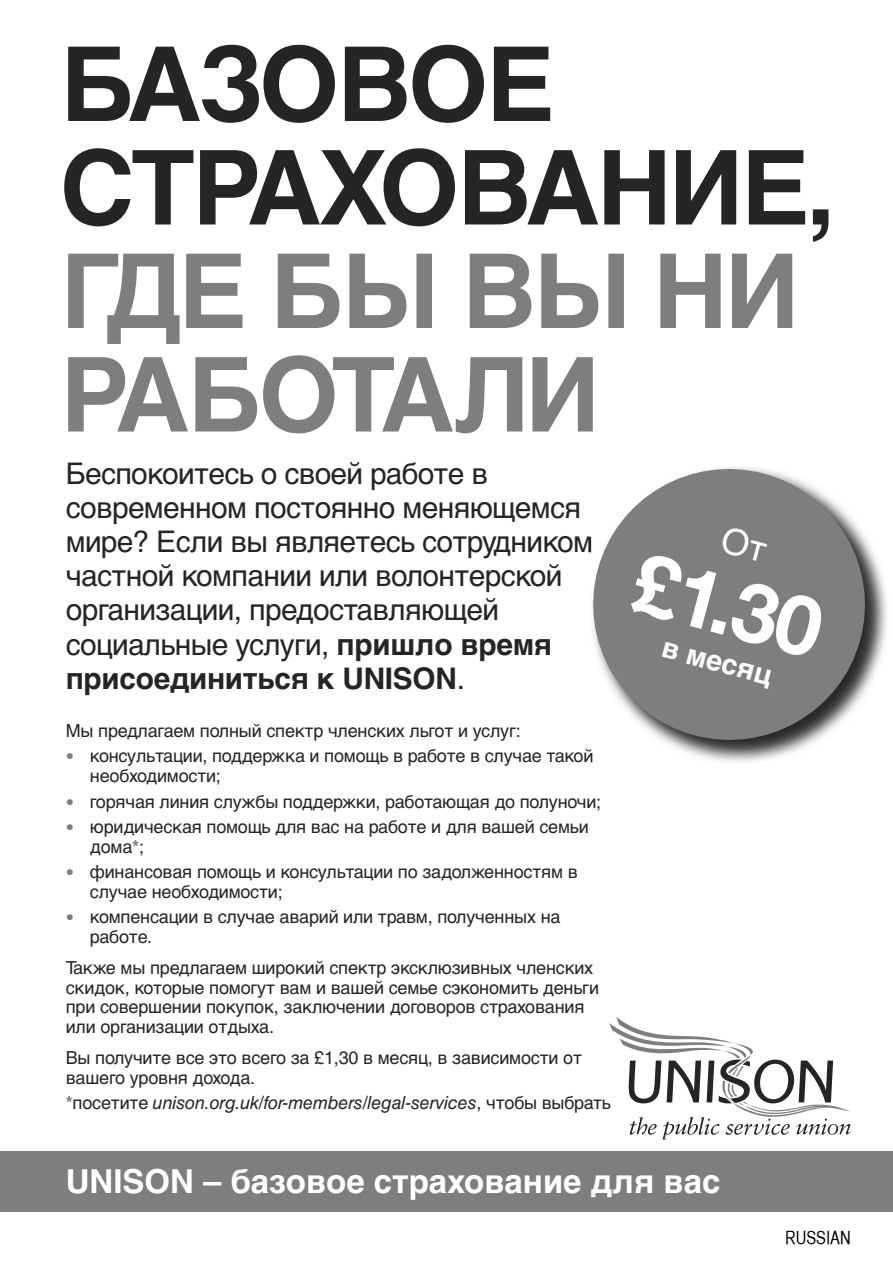
<style>
.page{position:relative;width:893px;height:1263px;background:#fff}
.page>*{position:absolute;margin:0;border:0;box-sizing:border-box;transform-origin:0 0}
.t1{font:700 103.5px/103.5px "Helvetica LT Std";letter-spacing:-.03em;color:#252525}
.t2{font:700 103.5px/103.5px "Helvetica LT Std";letter-spacing:-.03em;color:#7e7e7e}
.t3{font:700 82.5px "Helvetica Neue";color:#fff}
.t4{font:700 33px "Helvetica LT Std";color:#fff}
.t5{font:29.85px/34px "Helvetica LT Std";letter-spacing:-.02em;color:#252525}
.t6{font:700 28.5px "Helvetica LT Std";color:#fff}
.t7{font:18px/19.5px "Helvetica LT Std";letter-spacing:-.01em;color:#252525}
.t8{font:italic 18px "Helvetica LT Std";letter-spacing:-.01em;color:#252525}
.t9{font:18px "Helvetica CY Plain";color:#000}
.s1{font-weight:700}
.s2{font-family:"Helvetica Neue";font-weight:500;font-size:16.5px;color:#7e7e7e}
.s3{font-weight:700;color:#7e7e7e}
.s4{font-weight:700;font-style:normal;color:#7e7e7e}
.s5{font-style:normal}
</style>
<div class="page">
<svg style="left:609px;top:1017px;width:242px;height:122px"></svg>
<img style="left:696px;top:571px;width:191px;height:191px">
<img style="left:590px;top:755px;width:3px;height:8px">
<svg style="left:589px;top:467px;width:291px;height:288px;fill:#7e7e7e"></svg>
<div style="left:0;top:1152px;width:893px;height:60px;background:#7e7e7e"></div>
<div style="left:720px;top:525px;width:47px;height:37px;background:#7e7e7e"></div>
<h1 class="t1" style="left:60px;top:31px;width:777px">БАЗОВОЕ<br>СТРАХОВАНИЕ,</h1>
<h1 class="t2" style="left:60px;top:238px;width:741px">ГДЕ БЫ ВЫ НИ<br>РАБОТАЛИ</h1>
<h3 class="t5" style="left:66px;top:456px;width:529px">Беспокоитесь о своей работе в современном постоянно меняющемся мире? Если вы являетесь сотрудником частной компании или волонтерской организации, предоставляющей социальные услуги, <span class="s1">пришло время присоединиться к UNISON</span>.</h3>
<h2 class="t3" style="left:648px;top:531px;width:194px;rotate:15deg">£1.30</h2>
<h3 class="t6" style="left:667px;top:630px;width:114px;rotate:15deg">в месяц</h3>
<p class="t7" style="left:66px;top:721px;width:457px">Мы предлагаем полный спектр членских льгот и услуг:</p>
<p class="t7" style="left:90px;top:746px;width:505px;text-indent:-24px"><span class="s2">•</span> консультации, поддержка и помощь в работе в случае такой необходимости;</p>
<p class="t7" style="left:66px;top:791px;width:537px"><span class="s2">•</span> горячая линия службы поддержки, работающая до полуночи;</p>
<p class="t7" style="left:90px;top:817px;width:500px;text-indent:-24px"><span class="s2">•</span> юридическая помощь для вас на работе и для вашей семьи дома<span class="s3">*</span>;</p>
<p class="t7" style="left:90px;top:862px;width:489px;text-indent:-24px"><span class="s2">•</span> финансовая помощь и консультации по задолженностям в случае необходимости;</p>
<p class="t7" style="left:90px;top:907px;width:472px;text-indent:-24px"><span class="s2">•</span> компенсации в случае аварий или травм, полученных на работе.</p>
<p class="t7" style="left:66px;top:958px;width:535px">Также мы предлагаем широкий спектр эксклюзивных членских скидок, которые помогут вам и вашей семье сэкономить деньги при совершении покупок, заключении договоров страхования или организации отдыха.</p>
<p class="t7" style="left:66px;top:1048px;width:518px">Вы получите все это всего за £1,30 в месяц, в зависимости от вашего уровня дохода.</p>
<p class="t8" style="left:66px;top:1092px;width:547px"><span class="s4">*</span><span class="s5">посетите</span> unison.org.uk/for-members/legal-services<span class="s5">, чтобы выбрать</span></p>
<h3 class="t4" style="left:66px;top:1161px;width:656px">UNISON – базовое страхование для вас</h3>
<p class="t9" style="left:785px;top:1227px;width:67px">RUSSIAN</p>
</div>
